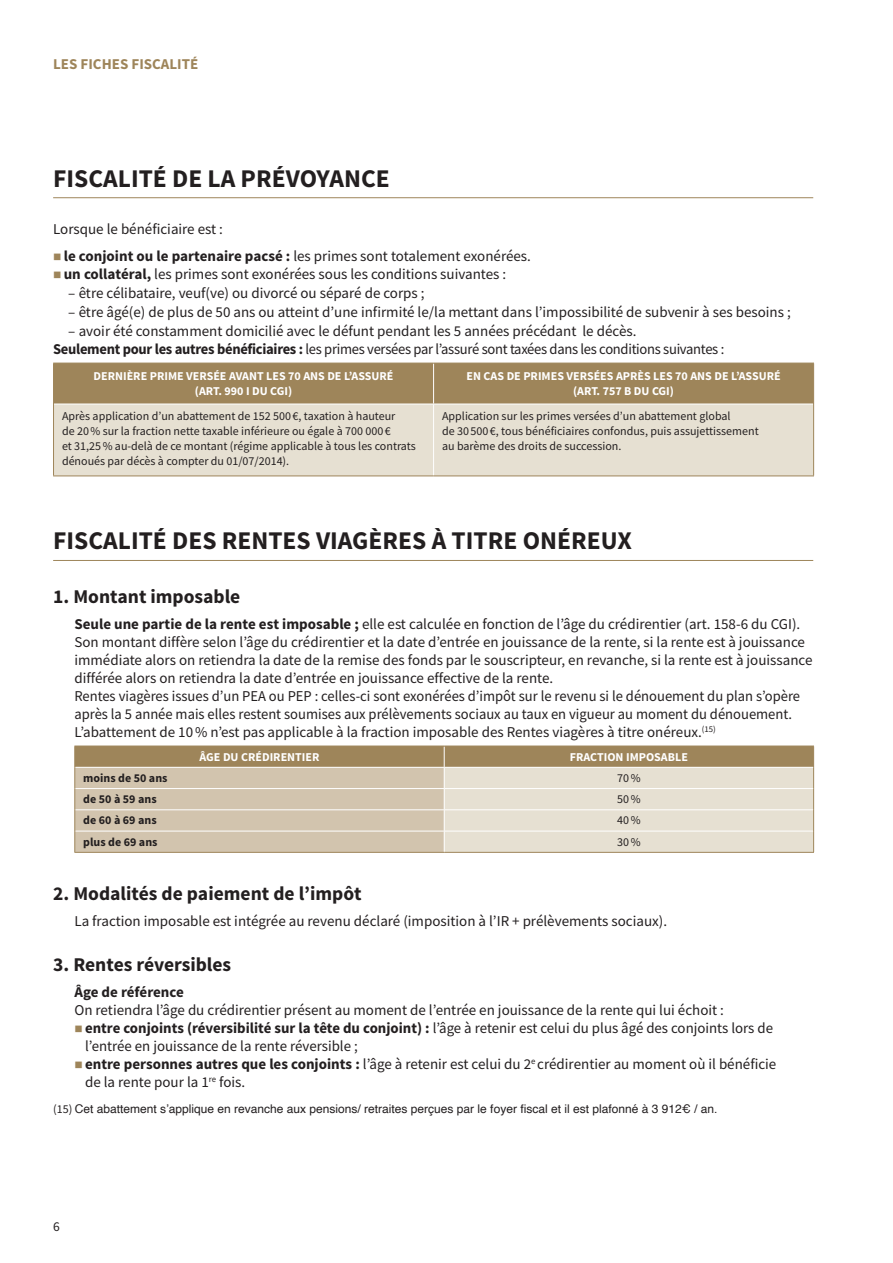
<style>
.page{position:relative;width:893px;height:1263px;background:#fff}
.page>*{position:absolute;margin:0;border:0;box-sizing:border-box;transform-origin:0 0}
.Titre_1{font:700 25.5px "Source Sans Pro";color:#231f20}
.Texte_Courant{font:700 25.5px "Source Sans Pro";color:#231f20}
.Titre_2{font:700 19.5px "Source Sans Pro";color:#231f20}
.Texte_Courant-2{font:15px/18px "Source Sans Pro";color:#231f20}
.Texte_Courant_Tiret{font:15px "Source Sans Pro";color:#231f20}
.Texte_Courant-3{font:15px "Source Sans Pro";letter-spacing:-.02em;color:#231f20}
.t1{font:700 15px "Source Sans Pro";color:#9e855a}
.Texte_Courant_Gras{font:700 15px "Source Sans Pro";letter-spacing:-.005em;color:#231f20}
.t2{font:13.5px "Source Sans Pro";color:#231f20}
.Tableau_Texte_Couran{font:12px/15px "Source Sans Pro";color:#231f20}
.Tableau_Titre_1{font:700 12px/15px "Source Sans Pro";color:#fff;text-align:center}
.t3{font:12px "Helvetica";color:#231f20}
.Tableau_Titre_2{font:700 12px "Source Sans Pro";color:#231f20}
.s1{font-weight:700}
.s2{font-family:"Source Sans Pro"}
</style>
<div class="page">
<hr style="left:53px;top:197px;width:760px;height:1px;background:#9e855a">
<hr style="left:53px;top:560px;width:760px;height:1px;background:#9e855a">
<div style="left:54px;top:364px;width:759px;height:40px;background:#9e855a"></div>
<div style="left:54px;top:405px;width:759px;height:70px;background:#e6e0d2"></div>
<hr style="left:433px;top:363px;width:1px;height:41px;background:#fff">
<hr style="left:433px;top:404px;width:1px;height:71px;background:#fff">
<hr style="left:53px;top:363px;width:381px;height:1px;background:#9e855a">
<hr style="left:53px;top:363px;width:1px;height:41px;background:#9e855a">
<hr style="left:434px;top:363px;width:380px;height:1px;background:#9e855a">
<hr style="left:813px;top:363px;width:1px;height:41px;background:#9e855a">
<hr style="left:53px;top:404px;width:1px;height:71px;background:#9e855a">
<hr style="left:813px;top:404px;width:1px;height:71px;background:#9e855a">
<hr style="left:53px;top:475px;width:381px;height:1px;background:#9e855a">
<hr style="left:434px;top:475px;width:380px;height:1px;background:#9e855a">
<svg style="left:74px;top:746px;width:740px;height:106px;background:#d0c4ae"></svg>
<hr style="left:74px;top:852px;width:370px;height:1px;background:#9e855a">
<hr style="left:444px;top:852px;width:370px;height:1px;background:#9e855a">
<p class="t1" style="left:53px;top:54px;width:147px">LES FICHES FISCALITÉ</p>
<p class="Texte_Courant" style="left:53px;top:162px;width:338px">FISCALITÉ DE LA PRÉVOYANCE</p>
<p class="Texte_Courant-2" style="left:53px;top:220px;width:171px">Lorsque le bénéficiaire est :</p>
<p class="Texte_Courant-2" style="left:64px;top:247px;width:469px"><span class="s1">le conjoint ou le partenaire pacsé :</span> les primes sont totalement exonérées.</p>
<p class="Texte_Courant-2" style="left:64px;top:265px;width:444px"><span class="s1">un collatéral,</span> les primes sont exonérées sous les conditions suivantes :</p>
<p class="Texte_Courant_Tiret" style="left:68px;top:284px;width:358px">– être célibataire, veuf(ve) ou divorcé ou séparé de corps ;</p>
<p class="Texte_Courant_Tiret" style="left:68px;top:303px;width:724px">– être âgé(e) de plus de 50 ans ou atteint d’une infirmité le/la mettant dans l’impossibilité de subvenir à ses besoins ;</p>
<p class="Texte_Courant_Tiret" style="left:68px;top:322px;width:570px">– avoir été constamment domicilié avec le défunt pendant les 5 années précédant le décès.</p>
<p class="Texte_Courant-3" style="left:53px;top:340px;width:673px"><span class="s1">Seulement pour les autres bénéficiaires :</span> les primes versées par l’assuré sont taxées dans les conditions suivantes :</p>
<p class="Tableau_Titre_1" style="left:94px;top:369px;width:301px">DERNIÈRE PRIME VERSÉE AVANT LES 70 ANS DE L’ASSURÉ (ART. 990 I DU CGI)</p>
<p class="Tableau_Titre_1" style="left:467px;top:369px;width:316px">EN CAS DE PRIMES VERSÉES APRÈS LES 70 ANS DE L’ASSURÉ (ART. 757 B DU CGI)</p>
<p class="Tableau_Texte_Couran" style="left:62px;top:409px;width:355px">Après application d’un abattement de 152 500 €, taxation à hauteur<br>de 20% sur la fraction nette taxable inférieure ou égale à 700 000 €<br>et 31,25% au-delà de ce montant (régime applicable à tous les contrats dénoués par décès à compter du 01/07/2014).</p>
<p class="Tableau_Texte_Couran" style="left:442px;top:409px;width:318px">Application sur les primes versées d’un abattement global<br>de 30 500 €, tous bénéficiaires confondus, puis assujettissement au barème des droits de succession.</p>
<p class="Titre_1" style="left:53px;top:525px;width:580px">FISCALITÉ DES RENTES VIAGÈRES À TITRE ONÉREUX</p>
<p class="Titre_2" style="left:53px;top:584px;width:189px">1. Montant imposable</p>
<p class="Texte_Courant-2" style="left:74px;top:615px;width:727px"><span class="s1">Seule une partie de la rente est imposable ;</span> elle est calculée en fonction de l’âge du crédirentier (art. 158-6 du CGI).</p>
<p class="Texte_Courant-2" style="left:74px;top:633px;width:740px">Son montant diffère selon l’âge du crédirentier et la date d’entrée en jouissance de la rente, si la rente est à jouissance immédiate alors on retiendra la date de la remise des fonds par le souscripteur, en revanche, si la rente est à jouissance différée alors on retiendra la date d’entrée en jouissance effective de la rente.</p>
<p class="Texte_Courant-2" style="left:74px;top:687px;width:727px">Rentes viagères issues d’un PEA ou PEP : celles-ci sont exonérées d’impôt sur le revenu si le dénouement du plan s’opère après la 5 année mais elles restent soumises aux prélèvements sociaux au taux en vigueur au moment du dénouement.</p>
<p class="Texte_Courant-2" style="left:74px;top:723px;width:643px">L’abattement de 10% n’est pas applicable à la fraction imposable des Rentes viagères à titre onéreux.<sup>(15)</sup></p>
<p class="Tableau_Titre_1" style="left:199px;top:749px;width:121px">ÂGE DU CRÉDIRENTIER</p>
<p class="Tableau_Titre_1" style="left:570px;top:749px;width:119px">FRACTION IMPOSABLE</p>
<p class="Tableau_Titre_2" style="left:83px;top:770px;width:86px">moins de 50 ans</p>
<p class="Tableau_Texte_Couran" style="left:617px;top:770px;width:25px">70%</p>
<p class="Tableau_Titre_2" style="left:83px;top:791px;width:75px">de 50 à 59 ans</p>
<p class="Tableau_Texte_Couran" style="left:617px;top:791px;width:25px">50%</p>
<p class="Tableau_Titre_2" style="left:83px;top:813px;width:75px">de 60 à 69 ans</p>
<p class="Tableau_Texte_Couran" style="left:617px;top:813px;width:25px">40%</p>
<p class="Tableau_Titre_2" style="left:83px;top:834px;width:76px">plus de 69 ans</p>
<p class="Tableau_Texte_Couran" style="left:617px;top:834px;width:25px">30%</p>
<p class="Titre_2" style="left:53px;top:880px;width:310px">2. Modalités de paiement de l’impôt</p>
<p class="Texte_Courant-2" style="left:74px;top:912px;width:594px">La fraction imposable est intégrée au revenu déclaré (imposition à l’IR + prélèvements sociaux).</p>
<p class="Titre_2" style="left:53px;top:952px;width:180px">3. Rentes réversibles</p>
<p class="Texte_Courant_Gras" style="left:74px;top:982px;width:111px">Âge de référence</p>
<p class="Texte_Courant-2" style="left:74px;top:1001px;width:651px">On retiendra l’âge du crédirentier présent au moment de l’entrée en jouissance de la rente qui lui échoit :</p>
<p class="Texte_Courant-2" style="left:85px;top:1019px;width:689px"><span class="s1">entre conjoints (réversibilité sur la tête du conjoint) :</span> l’âge à retenir est celui du plus âgé des conjoints lors de l’entrée en jouissance de la rente réversible ;</p>
<p class="Texte_Courant-2" style="left:85px;top:1055px;width:693px"><span class="s1">entre personnes autres que les conjoints :</span> l’âge à retenir est celui du 2<sup>e</sup> crédirentier au moment où il bénéficie de la rente pour la 1<sup>re</sup> fois.</p>
<p class="t3" style="left:53px;top:1099px;width:666px"><span class="s2">(15)</span> Cet abattement s’applique en revanche aux pensions/ retraites perçues par le foyer fiscal et il est plafonné à 3 912€ / an.</p>
<p class="t2" style="left:53px;top:1218px;width:8px">6</p>
</div>
